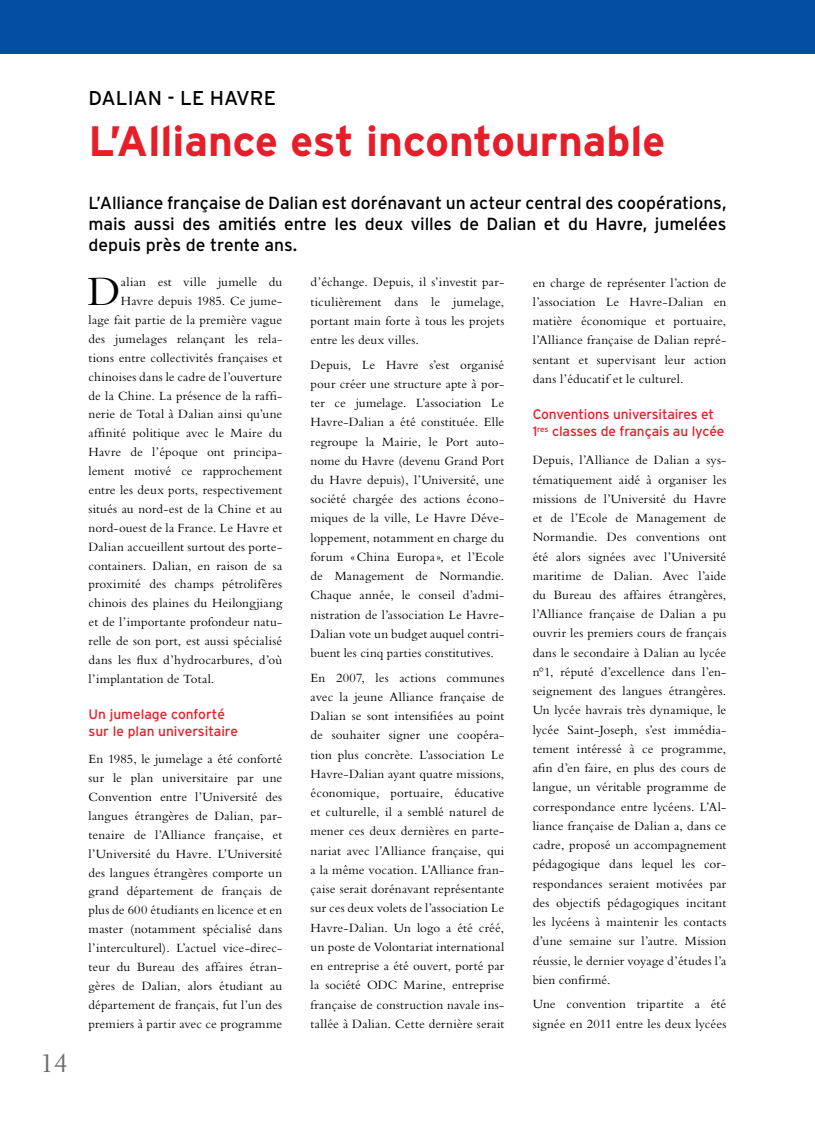
<style>
.page{position:relative;width:815px;height:1134px;background:#fff}
.page>*{position:absolute;margin:0;border:0;box-sizing:border-box;transform-origin:0 0}
.t1{font:43.25px "Bembo";color:#000}
.t2{font:700 42.5px "Interstate";color:#e61e2a}
.t3{font:25px "Berling";color:#6d6e71}
.t4{font:20px "Interstate";color:#000}
.t5{font:17.5px/21px "Interstate";letter-spacing:-.005em;color:#000;text-align:justify}
.t6{font:13.75px/16.6px "Interstate";letter-spacing:-.01em;color:#e61e2a}
.t7{font:13.12px/19.2px "Bembo";letter-spacing:.01em;color:#000;text-align:justify}
</style>
<div class="page">
<div style="left:0;top:0;width:815px;height:54px;background:#034ea2"></div>
<h3 class="t3" style="left:40px;top:1048px;width:29px">14</h3>
<h3 class="t4" style="left:89px;top:86px;width:135px">dalian - le hav</h3>
<h3 class="t4" style="left:250px;top:86px;width:25px">re</h3>
<h2 class="t2" style="left:89px;top:117px;width:578px">L’ALLIANCE EST INCONTOURNABLE</h2>
<h3 class="t5" style="left:89px;top:192px;width:639px">L’Alliance française de Dalian est dorénavant un acteur central des coopérations, mais aussi des amitiés entre les deux villes de Dalian et du Havre, jumelées depuis près de trente ans.</h3>
<h1 class="t1" style="left:88px;top:266px;width:34px">D</h1>
<p class="t7" style="left:121px;top:272px;width:163px">alian est ville jumelle du</p>
<p class="t7" style="left:311px;top:272px;width:195px">d’échange. Depuis, il s’investit par&shy;ticulièrement dans le jumelage, portant main forte à tous les projets entre les deux villes.</p>
<p class="t7" style="left:311px;top:355px;width:195px">Depuis, Le Havre s’est organisé pour créer une structure apte à por&shy;ter ce jumelage. L’association Le Havre-Dalian a été constituée. Elle regroupe la Mairie, le Port auto&shy;nome du Havre (devenu Grand Port du Havre depuis), l’Université, une société chargée des actions écono&shy;miques de la ville, Le Havre Déve&shy;loppement, notamment en charge du forum «China Europa», et l’Ecole de Management de Normandie.<br>Chaque année, le conseil d’admi&shy;nistration de l’association Le Havre-Dalian vote un budget auquel contri&shy;buent les cinq parties constitutives.</p>
<p class="t7" style="left:311px;top:668px;width:195px">En 2007, les actions communes avec la jeune Alliance française de Dalian se sont intensifiées au point de souhaiter signer une coopéra&shy;tion plus concrète. L’association Le Havre-Dalian ayant quatre missions, économique, portuaire, éducative et culturelle, il a semblé naturel de mener ces deux dernières en parte&shy;nariat avec l’Alliance française, qui a la même vocation. L’Alliance fran&shy;çaise serait dorénavant représentante sur ces deux volets de l’association Le Havre-Dalian. Un logo a été créé, un poste de Volontariat international en entreprise a été ouvert, porté par la société ODC Marine, entreprise française de construction navale ins&shy;tallée à Dalian. Cette dernière serait</p>
<p class="t7" style="left:533px;top:273px;width:195px">en charge de représenter l’action de l’association Le Havre-Dalian en matière économique et portuaire, l’Alliance française de Dalian repré&shy;sentant et supervisant leur action dans l’éducatif et le culturel.</p>
<p class="t6" style="left:533px;top:406px;width:193px;line-height:17px">Conventions universitaires et<br>1<sup>res</sup> classes de français au lycée</p>
<p class="t7" style="left:533px;top:450px;width:195px">Depuis, l’Alliance de Dalian a sys&shy;tématiquement aidé à organiser les missions de l’Université du Havre et de l’Ecole de Management de Normandie. Des conventions ont été alors signées avec l’Université maritime de Dalian. Avec l’aide du Bureau des affaires étrangères, l’Alliance française de Dalian a pu ouvrir les premiers cours de français dans le secondaire à Dalian au lycée n°1, réputé d’excellence dans l’en&shy;seignement des langues étrangères.<br>Un lycée havrais très dynamique, le lycée Saint-Joseph, s’est immédia&shy;tement intéressé à ce programme, afin d’en faire, en plus des cours de langue, un véritable programme de correspondance entre lycéens. L’Al&shy;liance française de Dalian a, dans ce cadre, proposé un accompagnement pédagogique dans lequel les cor&shy;respondances seraient motivées par des objectifs pédagogiques incitant les lycéens à maintenir les contacts d’une semaine sur l’autre. Mission réussie, le dernier voyage d’études l’a bien confirmé.</p>
<p class="t7" style="left:533px;top:994px;width:195px">Une convention tripartite a été signée en 2011 entre les deux lycées</p>
<p class="t7" style="left:121px;top:291px;width:163px">Havre depuis 1985. Ce jume-</p>
<p class="t7" style="left:89px;top:310px;width:195px">lage fait partie de la première vague</p>
<p class="t7" style="left:89px;top:329px;width:195px">des jumelages relançant les rela-</p>
<p class="t7" style="left:89px;top:348px;width:195px">tions entre collectivités françaises et</p>
<p class="t7" style="left:89px;top:367px;width:195px">chinoises dans le cadre de l’ouverture</p>
<p class="t7" style="left:89px;top:386px;width:195px">de la Chine. La présence de la raffi-</p>
<p class="t7" style="left:89px;top:404px;width:195px">nerie de Total à Dalian ainsi qu’une</p>
<p class="t7" style="left:89px;top:423px;width:195px">affinité politique avec le Maire du</p>
<p class="t7" style="left:89px;top:442px;width:195px">Havre de l’époque ont principa-</p>
<p class="t7" style="left:89px;top:461px;width:195px">lement motivé ce rapprochement</p>
<p class="t7" style="left:89px;top:480px;width:195px">entre les deux ports, respectivement</p>
<p class="t7" style="left:89px;top:499px;width:195px">situés au nord-est de la Chine et au</p>
<p class="t7" style="left:89px;top:518px;width:195px">nord-ouest de la France. Le Havre et</p>
<p class="t7" style="left:89px;top:537px;width:195px">Dalian accueillent surtout des porte-</p>
<p class="t7" style="left:89px;top:555px;width:195px">containers. Dalian, en raison de sa</p>
<p class="t7" style="left:89px;top:574px;width:195px">proximité des champs pétrolifères</p>
<p class="t7" style="left:89px;top:593px;width:195px">chinois des plaines du Heilongjiang</p>
<p class="t7" style="left:89px;top:612px;width:195px">et de l’importante profondeur natu-</p>
<p class="t7" style="left:89px;top:631px;width:195px">relle de son port, est aussi spécialisé</p>
<p class="t7" style="left:89px;top:650px;width:195px">dans les flux d’hydrocarbures, d’où</p>
<p class="t7" style="left:89px;top:669px;width:127px">l’implantation de Total.</p>
<p class="t6" style="left:89px;top:706px;width:151px">Un jumelage conforté sur le plan universitaire</p>
<p class="t7" style="left:89px;top:749px;width:195px;line-height:18.9px">En 1985, le jumelage a été conforté sur le plan universitaire par une Convention entre l’Université des langues étrangères de Dalian, par&shy;tenaire de l’Alliance française, et l’Université du Havre. L’Université des langues étrangères comporte un grand département de français de plus de 600 étudiants en licence et en master (notamment spécialisé dans l’interculturel). L’actuel vice-direc&shy;teur du Bureau des affaires étran&shy;gères de Dalian, alors étudiant au département de français, fut l’un des premiers à partir avec ce programme</p>
</div>
